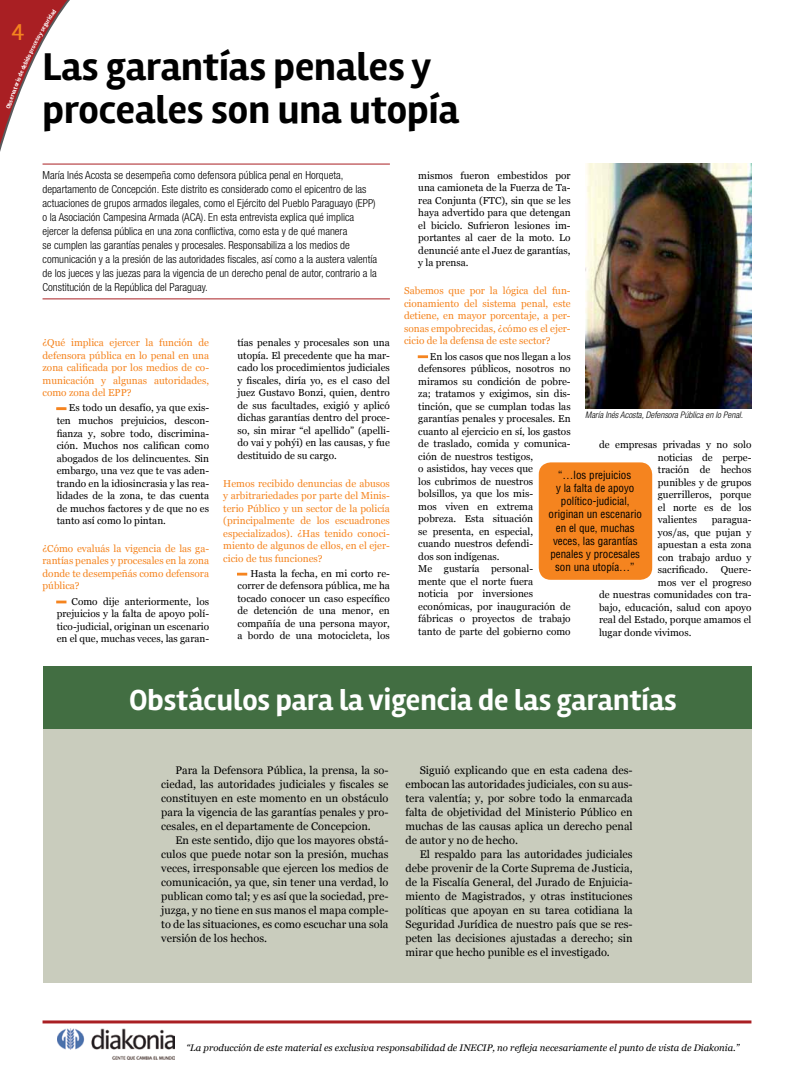
<style>
.page{position:relative;width:794px;height:1078px;background:#fff}
.page>*{position:absolute;margin:0;border:0;box-sizing:border-box;transform-origin:0 0}
.t1{font:700 40px/43px "Rambla";color:#000}
.t2{font:700 30px "Rambla";color:#fff}
.t3{font:24px "Rambla";color:#f5841f}
.t4{font:11px/14px "Georgia";color:#000;text-align:justify}
.t5{font:300 condensed 11px/14px "Helvetica Neue LT Pro";color:#000}
.t6{font:condensed 11px/13.2px "Helvetica LT Std";color:#000;text-align:center}
.t7{font:10px/12.5px "Georgia";color:#000;text-align:justify}
.t8{font:10px/12.5px "Georgia";color:#f5841f;text-align:justify}
.t9{font:italic 9.5px "Georgia";color:#000}
.t10{font:italic 300 condensed 9px "Helvetica Neue LT Pro";color:#000}
.s1{font-weight:700;color:#f5841f}
</style>
<div class="page">
<div style="left:43px;top:666px;width:708px;height:316px;background:#c9ccbd"></div>
<svg style="left:56px;top:407px;width:10px;height:3px"></svg>
<svg style="left:56px;top:600px;width:10px;height:3px"></svg>
<svg style="left:237px;top:572px;width:10px;height:3px"></svg>
<hr style="left:43px;top:163px;width:347px;height:1px;background:#a91f23">
<hr style="left:43px;top:298px;width:347px;height:1px;background:#a91f23">
<img style="left:58px;top:1028px;width:116px;height:30px">
<hr style="left:43px;top:1020px;width:708px;height:3px;background:#a91f23">
<img style="left:585px;top:163px;width:166px;height:245px">
<svg style="left:418px;top:355px;width:10px;height:3px"></svg>
<div style="left:43px;top:666px;width:708px;height:63px;background:#426e42"></div>
<div style="left:539px;top:462px;width:113px;height:117px;background:#f5841f;border-radius:12px"></div>
<svg style="left:0;top:0;width:89px;height:165px"></svg>
<h3 class="t3" style="left:11px;top:18px;width:15px">4</h3>
<h1 class="t1" style="left:43px;top:46px;width:418px">Las garantías penales y proceales son una utopía</h1>
<p class="t5" style="left:43px;top:168px;width:336px">María Inés Acosta se desempeña como defensora pública penal en Horqueta, departamento de Concepción. Este distrito es considerado como el epicentro de las actuaciones de grupos armados ilegales, como el Ejército del Pueblo Paraguayo (EPP) o la Asociación Campesina Armada (ACA). En esta entrevista explica qué implica ejercer la defensa pública en una zona conflictiva, como esta y de qué manera<br>se cumplen las garantías penales y procesales. Responsabiliza a los medios de comunicación y a la presión de las autoridades fiscales, así como a la austera valentía de los jueces y las juezas para la vigencia de un derecho penal de autor, contrario a la Constitución de la República del Paraguay.</p>
<p class="t8" style="left:43px;top:336px;width:168px">¿Qué implica ejercer la función de defensora pública en lo penal en una zona calificada por los medios de co&shy;municación y algunas autoridades, como zona del EPP?</p>
<p class="t7" style="left:57px;top:401px;width:154px"><span class="s1">—</span> Es todo un desafío, ya que exis&shy;ten muchos prejuicios, descon&shy;fianza y, sobre todo, discrimina&shy;ción. Muchos nos califican como abogados de los delincuentes. Sin embargo, una vez que te vas aden&shy;trando en la idiosincrasia y las rea&shy;lidades de la zona, te das cuenta de muchos factores y de que no es tanto así como lo pintan.</p>
<p class="t8" style="left:43px;top:542px;width:168px">¿Cómo evaluás la vigencia de las ga&shy;rantías penales y procesales en la zona donde te desempeñás como defensora pública?</p>
<p class="t7" style="left:57px;top:595px;width:154px"><span class="s1">—</span> Como dije anteriormente, los prejuicios y la falta de apoyo polí&shy;tico-judicial, originan un escenario en el que, muchas veces, las garan-</p>
<p class="t7" style="left:237px;top:336px;width:154px">tías penales y procesales son una utopía. El precedente que ha mar&shy;cado los procedimientos judiciales y fiscales, diría yo, es el caso del juez Gustavo Bonzi, quien, dentro de sus facultades, exigió y aplicó dichas garantías dentro del proce&shy;so, sin mirar “el apellido” (apelli&shy;do vai y pohýi) en las causas, y fue destituido de su cargo.</p>
<p class="t8" style="left:223px;top:476px;width:168px">Hemos recibido denuncias de abusos y arbitrariedades por parte del Minis&shy;terio Público y un sector de la policía (principalmente de los escuadrones especializados). ¿Has tenido conoci&shy;miento de algunos de ellos, en el ejer&shy;cicio de tus funciones?</p>
<p class="t7" style="left:237px;top:567px;width:154px"><span class="s1">—</span> Hasta la fecha, en mi corto re&shy;correr de defensora pública, me ha tocado conocer un caso específico de detención de una menor, en compañía de una persona mayor, a bordo de una motocicleta, los</p>
<p class="t7" style="left:418px;top:169px;width:154px">mismos fueron embestidos por una camioneta de la Fuerza de Ta&shy;rea Conjunta (FTC), sin que se les haya advertido para que detengan el biciclo. Sufrieron lesiones im&shy;portantes al caer de la moto. Lo denuncié ante el Juez de garantías, y la prensa.</p>
<p class="t8" style="left:404px;top:284px;width:168px">Sabemos que por la lógica del fun&shy;cionamiento del sistema penal, este detiene, en mayor porcentaje, a per&shy;sonas empobrecidas, ¿cómo es el ejer&shy;cicio de la defensa de este sector?</p>
<p class="t7" style="left:418px;top:350px;width:154px;text-align:left"><span class="s1">—</span> En los casos que nos llegan a los defensores públicos, nosotros no miramos su condición de pobre&shy;za; tratamos y exigimos, sin dis&shy;tinción, que se cumplan todas las garantías penales y procesales. En cuanto al ejercicio en sí, los gastos de traslado, comida y comunica&shy;ción de nuestros testigos,<br>o asistidos, hay veces que<br>los cubrimos de nuestros bolsillos, ya que los mis-<br>mos viven en extrema pobreza. Esta situación<br>se presenta, en especial,<br>cuando nuestros defendi-<br>dos son indígenas.<br>Me gustaría personal-<br>mente que el norte fuera<br>noticia por inversiones económicas, por inauguración de fábricas o proyectos de trabajo tanto de parte del gobierno como</p>
<p class="t10" style="left:585px;top:410px;width:159px">María Inés Acosta, Defensora Pública en lo Penal.</p>
<p class="t7" style="left:658px;top:438px;width:95px;text-indent:-59px">de empresas privadas y no solo noticias de perpe&shy;tración de hechos punibles y de grupos guerrilleros, porque el norte es de los valientes</p>
<p class="t6" style="left:548px;top:468px;width:95px">“…los prejuicios<br>y la falta de apoyo político-judicial, originan un escenario en el que, muchas veces, las garantías penales y procesales son una utopía…”</p>
<p class="t7" style="left:658px;top:513px;width:95px;text-indent:54px">paragua&shy;yos/as, que pujan y apuestan a esta zona con trabajo arduo y sacrificado.</p>
<p class="t7" style="left:720px;top:563px;width:32px">Quere-</p>
<p class="t7" style="left:658px;top:575px;width:95px">mos ver el progreso</p>
<p class="t7" style="left:599px;top:588px;width:154px">de nuestras comunidades con tra-</p>
<p class="t7" style="left:599px;top:600px;width:154px">bajo, educación, salud con apoyo</p>
<p class="t7" style="left:599px;top:613px;width:154px">real del Estado, porque amamos el</p>
<p class="t7" style="left:599px;top:625px;width:94px">lugar donde vivimos.</p>
<h2 class="t2" style="left:129px;top:682px;width:549px">Obstáculos para la vigencia de las garantías</h2>
<p class="t4" style="left:161px;top:763px;width:229px;text-indent:14px">Para la Defensora Pública, la prensa, la so&shy;ciedad, las autoridades judiciales y fiscales se constituyen en este momento en un obstáculo para la vigencia de las garantías penales y pro&shy;cesales, en el departamente de Concepcion.</p>
<p class="t4" style="left:161px;top:833px;width:229px;text-indent:14px">En este sentido, dijo que los mayores obstá&shy;culos que puede notar son la presión, muchas veces, irresponsable que ejercen los medios de comunicación, ya que, sin tener una verdad, lo publican como tal; y es así que la sociedad, pre&shy;juzga, y no tiene en sus manos el mapa comple&shy;to de las situaciones, es como escuchar una sola versión de los hechos.</p>
<p class="t4" style="left:405px;top:763px;width:229px;text-indent:14px">Siguió explicando que en esta cadena des&shy;embocan las autoridades judiciales, con su aus&shy;tera valentía; y, por sobre todo la enmarcada falta de objetividad del Ministerio Público en muchas de las causas aplica un derecho penal de autor y no de hecho.</p>
<p class="t4" style="left:405px;top:847px;width:229px;text-indent:14px">El respaldo para las autoridades judiciales debe provenir de la Corte Suprema de Justicia, de la Fiscalía General, del Jurado de Enjuicia&shy;miento de Magistrados, y otras instituciones políticas que apoyan en su tarea cotidiana la Seguridad Jurídica de nuestro país que se res&shy;peten las decisiones ajustadas a derecho; sin mirar que hecho punible es el investigado.</p>
<p class="t9" style="left:186px;top:1041px;width:554px">“La producción de este material es exclusiva responsabilidad de INECIP, no refleja necesariamente el punto de vista de Diakonia.”</p>
</div>
